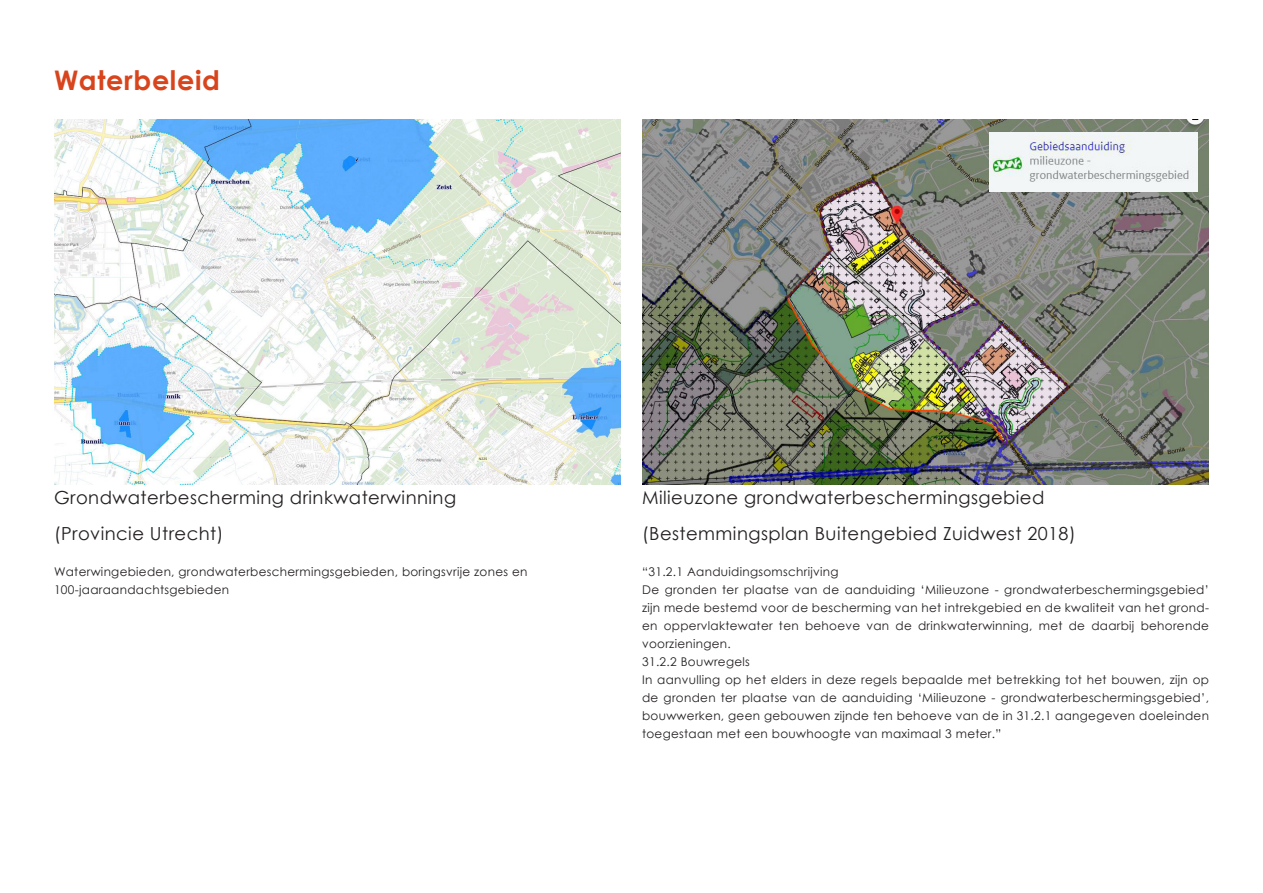
<style>
.page{position:relative;width:1263px;height:893px;background:#fff}
.page>*{position:absolute;margin:0;border:0;box-sizing:border-box;transform-origin:0 0}
.Titel{font:700 27px "Century Gothic";letter-spacing:.025em;color:#d8441c}
.Kleintekst{font:18px "Century Gothic";letter-spacing:.025em;color:#231f20}
.Extraklein_tekst{font:12px/18px "Century Gothic";letter-spacing:.025em;color:#231f20;text-align:justify}
</style>
<div class="page">
<img style="left:54px;top:119px;width:567px;height:365px">
<img style="left:642px;top:119px;width:567px;height:365px">
<img style="left:990px;top:133px;width:207px;height:58px">
<p class="Titel" style="left:54px;top:60px;width:168px">Waterbeleid</p>
<p class="Kleintekst" style="left:54px;top:485px;width:404px">Grondwaterbescherming drinkwaterwinning</p>
<p class="Kleintekst" style="left:54px;top:521px;width:171px">(Provincie Utrecht)</p>
<p class="Kleintekst" style="left:642px;top:485px;width:404px">Milieuzone grondwaterbeschermingsgebied</p>
<p class="Kleintekst" style="left:642px;top:521px;width:435px">(Bestemmingsplan Buitengebied Zuidwest 2018)</p>
<p class="Extraklein_tekst" style="left:54px;top:562px;width:475px">Waterwingebieden, grondwaterbeschermingsgebieden, boringsvrije zones en<br>100-jaaraandachtsgebieden</p>
<p class="Extraklein_tekst" style="left:642px;top:562px;width:198px">“31.2.1 Aanduidingsomschrijving</p>
<p class="Extraklein_tekst" style="left:642px;top:580px;width:568px">De gronden ter plaatse van de aanduiding ‘Milieuzone - grondwaterbeschermingsgebied’ zijn mede bestemd voor de bescherming van het intrekgebied en de kwaliteit van het grond&shy;en oppervlaktewater ten behoeve van de drinkwaterwinning, met de daarbij behorende voorzieningen.</p>
<p class="Extraklein_tekst" style="left:642px;top:652px;width:109px">31.2.2 Bouwregels</p>
<p class="Extraklein_tekst" style="left:642px;top:670px;width:568px">In aanvulling op het elders in deze regels bepaalde met betrekking tot het bouwen, zijn op de gronden ter plaatse van de aanduiding ‘Milieuzone - grondwaterbeschermingsgebied’, bouwwerken, geen gebouwen zijnde ten behoeve van de in 31.2.1 aangegeven doeleinden toegestaan met een bouwhoogte van maximaal 3 meter.”</p>
</div>
